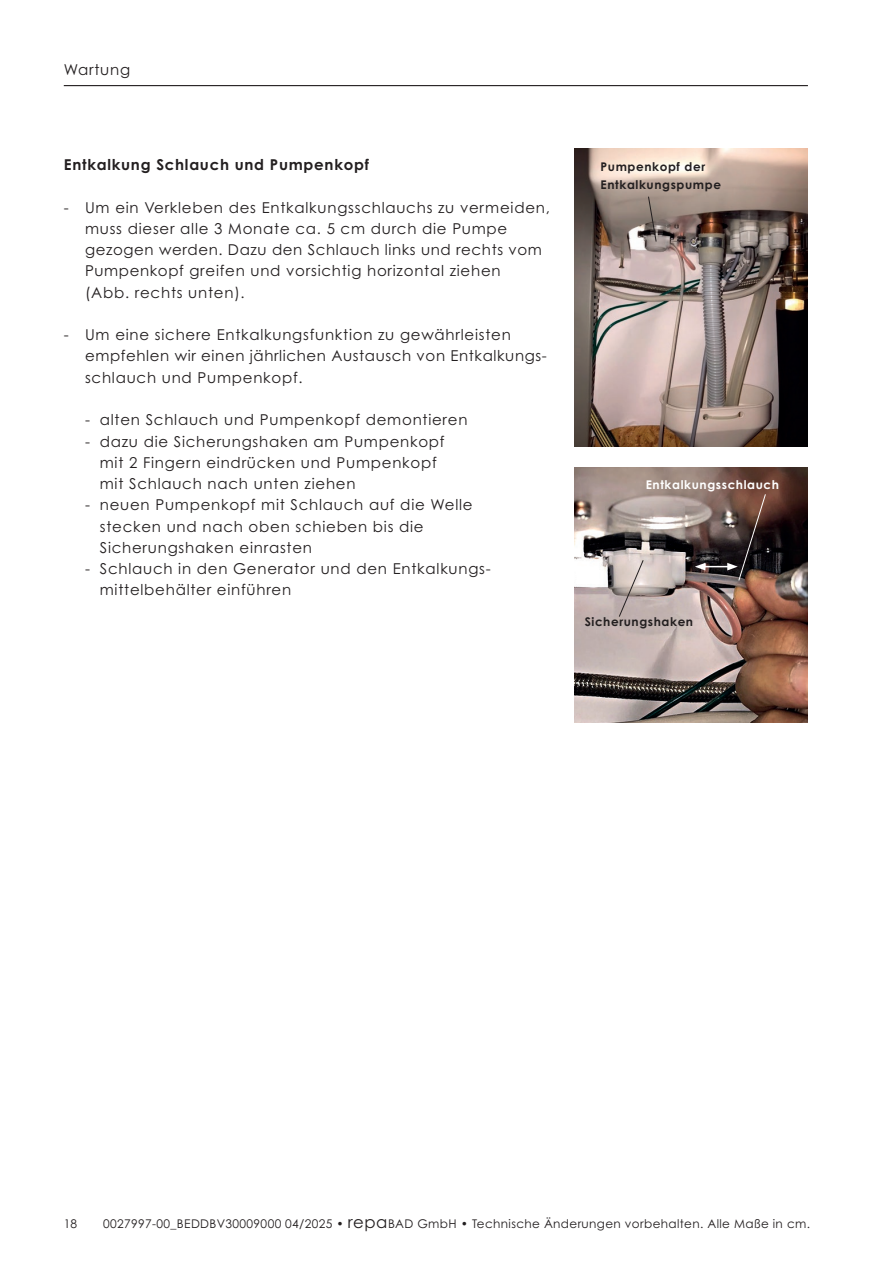
<style>
.page{position:relative;width:893px;height:1263px;background:#fff}
.page>*{position:absolute;margin:0;border:0;box-sizing:border-box;transform-origin:0 0}
.t1{font:15px/21.3px "Century Gothic";letter-spacing:.05em;color:#231f20}
.t2{font:700 15px "Century Gothic";letter-spacing:.05em;color:#231f20}
.t3{font:12px "Century Gothic";letter-spacing:.03em;color:#231f20}
.t4{font:700 12px/18px "Century Gothic";letter-spacing:.05em;color:#231f20}
.t5{font:700 12px "Century Gothic";letter-spacing:.05em;color:#fff}
.s1{font-size:16.5px}
</style>
<div class="page">
<hr style="left:64px;top:85px;width:744px;height:1px;background:#231f20">
<img style="left:574px;top:468px;width:234px;height:255px">
<img style="left:574px;top:149px;width:234px;height:297px">
<svg style="left:648px;top:196px;width:9px;height:46px"></svg>
<svg style="left:618px;top:559px;width:26px;height:59px"></svg>
<svg style="left:695px;top:493px;width:71px;height:88px"></svg>
<p class="t1" style="left:64px;top:59px;width:68px">Wartung</p>
<p class="t2" style="left:64px;top:155px;width:307px">Entkalkung Schlauch und Pumpenkopf</p>
<p class="t1" style="left:85px;top:196px;width:466px;text-indent:-21px">- Um ein Verkleben des Entkalkungsschlauchs zu vermeiden, muss dieser alle 3 Monate ca. 5 cm durch die Pumpe gezogen werden. Dazu den Schlauch links und rechts vom Pumpenkopf greifen und vorsichtig horizontal ziehen<br>(Abb. rechts unten).</p>
<p class="t1" style="left:85px;top:324px;width:463px;text-indent:-21px">- Um eine sichere Entkalkungsfunktion zu gewährleisten empfehlen wir einen jährlichen Austausch von Entkalkungs&shy;schlauch und Pumpenkopf.</p>
<p class="t1" style="left:85px;top:409px;width:384px">- alten Schlauch und Pumpenkopf demontieren</p>
<p class="t1" style="left:100px;top:430px;width:346px;text-indent:-15px">- dazu die Sicherungshaken am Pumpenkopf mit 2 Fingern eindrücken und Pumpenkopf mit Schlauch nach unten ziehen</p>
<p class="t1" style="left:100px;top:494px;width:374px;text-indent:-15px">- neuen Pumpenkopf mit Schlauch auf die Welle stecken und nach oben schieben bis die<br>Sicherungshaken einrasten</p>
<p class="t1" style="left:100px;top:558px;width:392px;text-indent:-15px">- Schlauch in den Generator und den Entkalkungs&shy;mittelbehälter einführen</p>
<p class="t4" style="left:601px;top:157px;width:122px">Pumpenkopf der<br>Entkalkungspumpe</p>
<p class="t5" style="left:646px;top:477px;width:135px">Entkalkungsschlauch</p>
<p class="t4" style="left:585px;top:613px;width:110px">Sicherungshaken</p>
<p class="t3" style="left:64px;top:1216px;width:15px">18</p>
<p class="t3" style="left:103px;top:1216px;width:708px">0027997-00_BEDDBV30009000 04/2025 • <span class="s1">repa</span>BAD GmbH • Technische Änderungen vorbehalten. Alle Maße in cm.</p>
</div>
